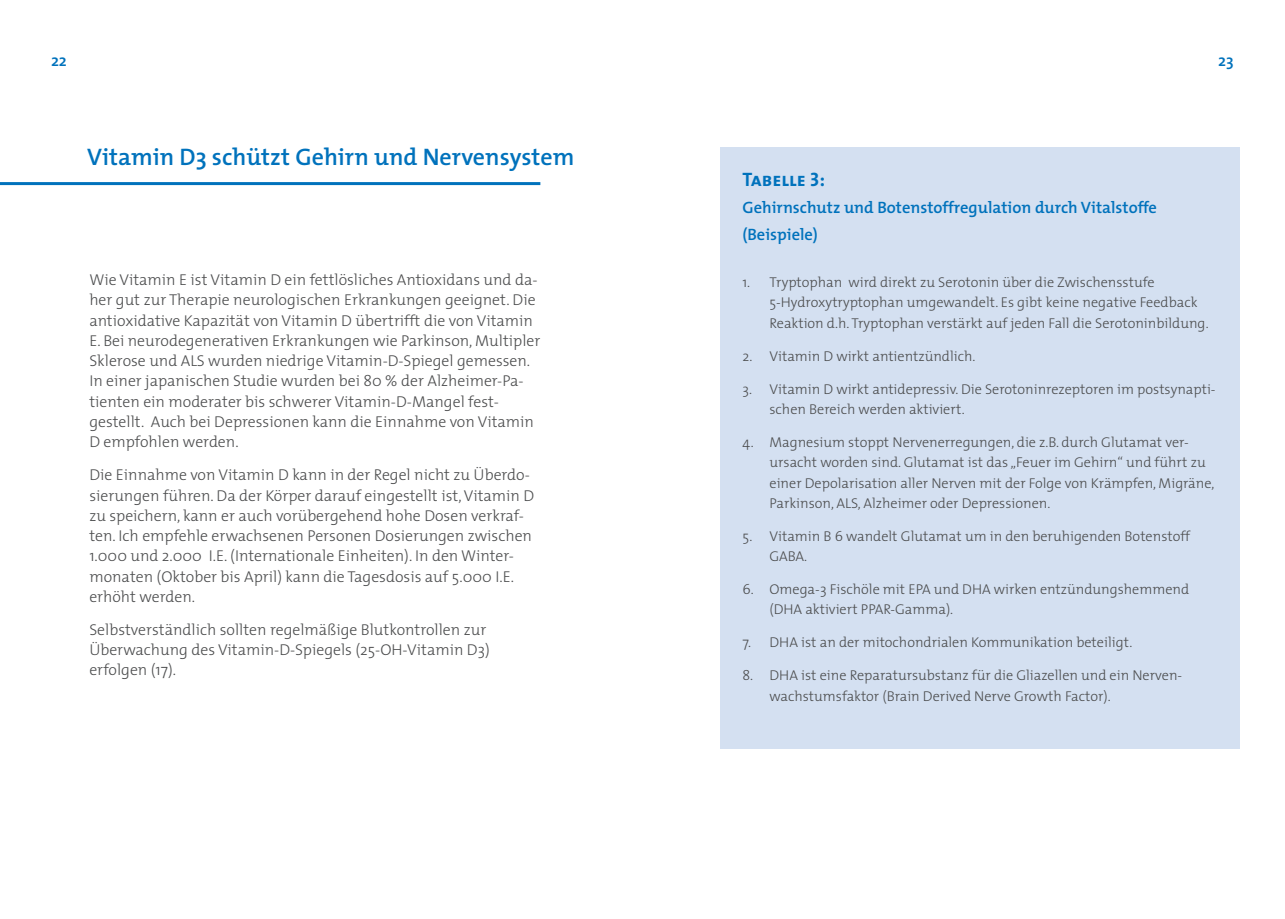
<style>
.page{position:relative;width:1285px;height:919px;background:#fff}
.page>*{position:absolute;margin:0;border:0;box-sizing:border-box;transform-origin:0 0}
.t1{font:600 24px "The Mix";color:#0072bc}
.t2{font:19.5px "The Mix Bold Caps";color:#0072bc}
.t3{font:600 16.5px/27px "The Mix";color:#0072bc}
.t4{font:300 15.75px/20.2px "The Mix";color:#4b4c4d}
.t5{font:300 14.25px/20.2px "The Mix";color:#4b4c4d}
</style>
<div class="page">
<hr style="left:0;top:182px;width:540px;height:3px;background:#0072bc">
<div style="left:720px;top:148px;width:519px;height:600px;background:#d4e0f1"></div>
<p class="t3" style="left:51px;top:46px;width:17px">22</p>
<p class="t3" style="left:1217px;top:46px;width:17px">23</p>
<h1 class="t1" style="left:87px;top:137px;width:488px">Vitamin D3 schützt Gehirn und Nervensystem</h1>
<p class="t4" style="left:89px;top:269px;width:452px">Wie Vitamin E ist Vitamin D ein fettlösliches Antioxidans und da&shy;her gut zur Therapie neurologischen Erkrankungen geeignet. Die antioxidative Kapazität von Vitamin D übertrifft die von Vitamin E. Bei neurodegenerativen Erkrankungen wie Parkinson, Multipler Sklerose und ALS wurden niedrige Vitamin-D-Spiegel gemessen.<br>In einer japanischen Studie wurden bei 80 % der Alzheimer-Pa&shy;tienten ein moderater bis schwerer Vitamin-D-Mangel fest&shy;gestellt. Auch bei Depressionen kann die Einnahme von Vitamin D empfohlen werden.</p>
<p class="t4" style="left:89px;top:464px;width:446px">Die Einnahme von Vitamin D kann in der Regel nicht zu Überdo&shy;sierungen führen. Da der Körper darauf eingestellt ist, Vitamin D zu speichern, kann er auch vorübergehend hohe Dosen verkraf&shy;ten. Ich empfehle erwachsenen Personen Dosierungen zwischen 1.000 und 2.000 I.E. (Internationale Einheiten). In den Winter&shy;monaten (Oktober bis April) kann die Tagesdosis auf 5.000 I.E. erhöht werden.</p>
<p class="t4" style="left:89px;top:619px;width:402px">Selbstverständlich sollten regelmäßige Blutkontrollen zur<br>Überwachung des Vitamin-D-Spiegels (25-OH-Vitamin D3) erfolgen (17).</p>
<p class="t2" style="left:742px;top:163px;width:84px">Tabelle 3:</p>
<p class="t3" style="left:742px;top:193px;width:416px">Gehirnschutz und Botenstoffregulation durch Vitalstoffe (Beispiele)</p>
<p class="t5" style="left:769px;top:272px;width:440px;text-indent:-27px">1. Tryptophan wird direkt zu Serotonin über die Zwischensstufe<br>5-Hydroxytryptophan umgewandelt. Es gibt keine negative Feedback<br>Reaktion d.h. Tryptophan verstärkt auf jeden Fall die Serotoninbildung.</p>
<p class="t5" style="left:742px;top:345px;width:234px">2. Vitamin D wirkt antientzündlich.</p>
<p class="t5" style="left:769px;top:378px;width:447px;text-indent:-27px">3. Vitamin D wirkt antidepressiv. Die Serotoninrezeptoren im postsynapti&shy;schen Bereich werden aktiviert.</p>
<p class="t5" style="left:769px;top:431px;width:446px;text-indent:-27px">4. Magnesium stoppt Nervenerregungen, die z.B. durch Glutamat ver&shy;ursacht worden sind. Glutamat ist das „Feuer im Gehirn“ und führt zu einer Depolarisation aller Nerven mit der Folge von Krämpfen, Migräne, Parkinson, ALS, Alzheimer oder Depressionen.</p>
<p class="t5" style="left:769px;top:525px;width:422px;text-indent:-27px">5. Vitamin B 6 wandelt Glutamat um in den beruhigenden Botenstoff<br>GABA.</p>
<p class="t5" style="left:769px;top:578px;width:421px;text-indent:-27px">6. Omega-3 Fischöle mit EPA und DHA wirken entzündungshemmend (DHA aktiviert PPAR-Gamma).</p>
<p class="t5" style="left:742px;top:632px;width:391px">7. DHA ist an der mitochondrialen Kommunikation beteiligt.</p>
<p class="t5" style="left:769px;top:665px;width:414px;text-indent:-27px">8. DHA ist eine Reparatursubstanz für die Gliazellen und ein Nerven&shy;wachstumsfaktor (Brain Derived Nerve Growth Factor).</p>
</div>
